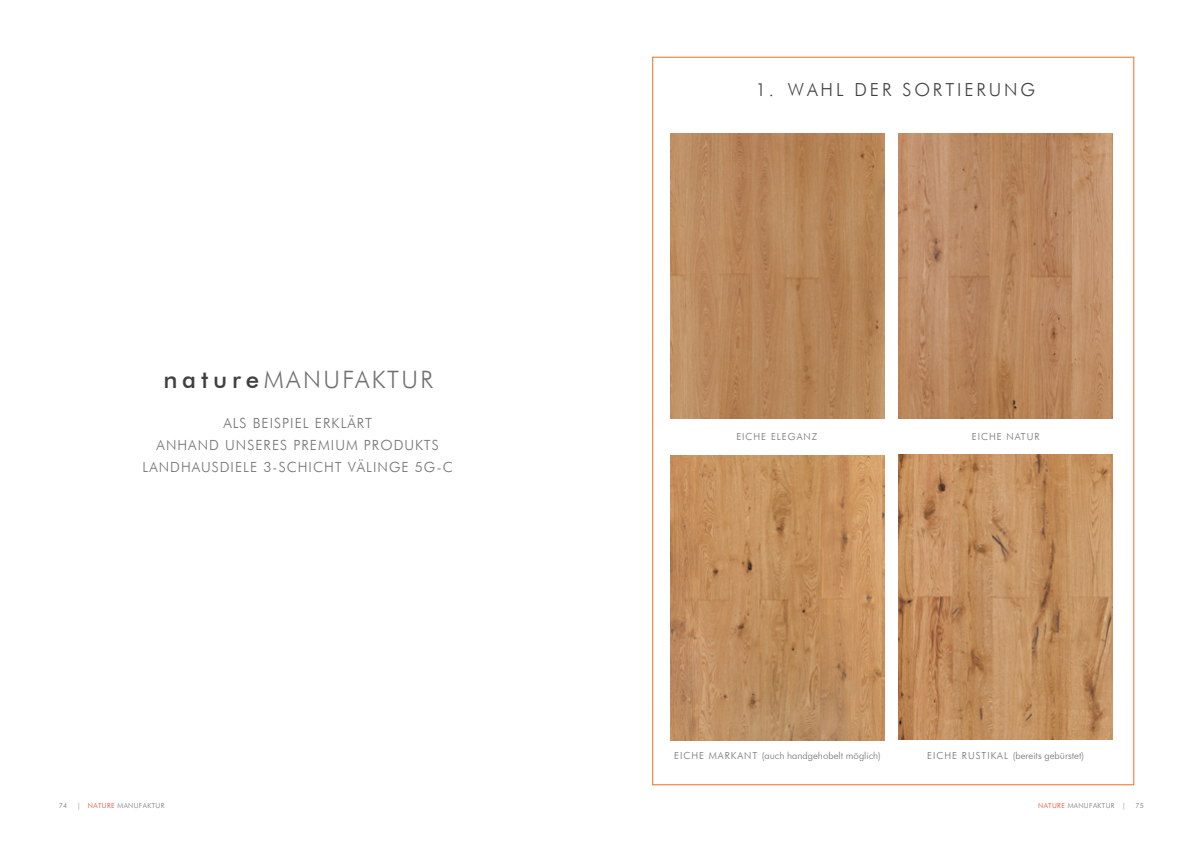
<style>
.page{position:relative;width:1191px;height:842px;background:#fff}
.page>*{position:absolute;margin:0;border:0;box-sizing:border-box;transform-origin:0 0}
.t1{font:300 24px "Futura BT";letter-spacing:.1em;color:#706f6f}
.t2{font:300 18px "Futura BT";letter-spacing:.16em;color:#404040}
.t3{font:300 14px/22px "Futura BT";letter-spacing:.075em;color:#706f6f;text-align:center}
.t4{font:300 9.7px "Futura BT";color:#706f6f}
.t5{font:300 9.7px "Futura BT";letter-spacing:.1em;color:#706f6f}
.t6{font:300 7px "Futura BT";letter-spacing:.05em;color:#706f6f}
.s1{font-weight:500;color:#404040}
.s2{color:#d93f28}
</style>
<div class="page">
<img style="left:670px;top:134px;width:214px;height:285px">
<img style="left:898px;top:134px;width:214px;height:285px">
<img style="left:670px;top:455px;width:214px;height:285px">
<img style="left:898px;top:455px;width:214px;height:284px">
<h1 class="t1" style="left:163px;top:365px;width:271px"><span class="s1">nature</span>MANUFAKTUR</h1>
<p class="t3" style="left:142px;top:412px;width:312px">ALS BEISPIEL ERKLÄRT<br>ANHAND UNSERES PREMIUM PRODUKTS<br>LANDHAUSDIELE 3-SCHICHT VÄLINGE 5G-C</p>
<p class="t2" style="left:755px;top:79px;width:281px">1. WAHL DER SORTIERUNG</p>
<p class="t5" style="left:736px;top:430px;width:82px">EICHE ELEGANZ</p>
<p class="t5" style="left:971px;top:431px;width:69px">EICHE NATUR</p>
<p class="t4" style="left:674px;top:750px;width:208px">EICHE MARKANT (auch handgehobelt möglich)</p>
<p class="t4" style="left:927px;top:750px;width:158px">EICHE RUSTIKAL (bereits gebürstet)</p>
<p class="t6" style="left:59px;top:801px;width:10px">74</p>
<p class="t6" style="left:77px;top:801px;width:89px">| <span class="s2">NATURE</span> MANUFAKTUR</p>
<p class="t6" style="left:1038px;top:801px;width:89px"><span class="s2">NATURE</span> MANUFAKTUR |</p>
<p class="t6" style="left:1135px;top:801px;width:10px">75</p>
</div>
